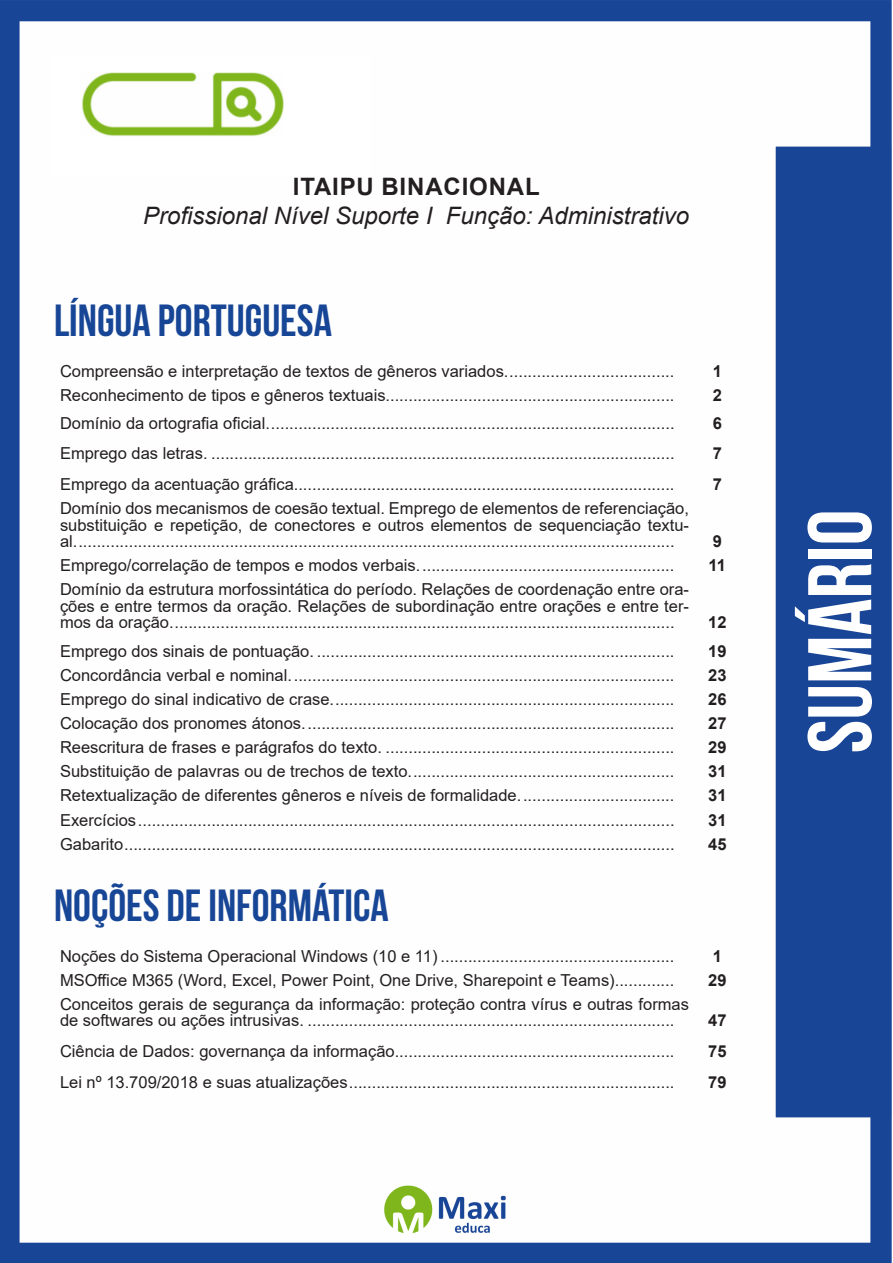
<style>
.page{position:relative;width:893px;height:1263px;background:#fff}
.page>*{position:absolute;margin:0;border:0;box-sizing:border-box;transform-origin:0 0}
.t1{font:700 90px "Bebas Neue";color:#fff}
.t2{font:700 45px "Bebas Neue";color:#184696}
.t3{font:italic 24px "Arial";color:#231f20}
.t4{font:700 24px "Arial";letter-spacing:.035em;color:#231f20}
.ALTERNATIVAS{font:16.5px/16.5px "Arial";color:#231f20;text-align:justify}
.INDICE{font:700 16.5px "Arial";color:#231f20}
</style>
<div class="page">
<img style="left:0;top:0;width:892px;height:1263px">
<div style="left:53px;top:55px;width:317px;height:121px;background:#fff"></div>
<img style="left:82px;top:72px;width:201px;height:64px">
<p class="t4" style="left:293px;top:170px;width:248px">ITAIPU BINACIONAL</p>
<p class="t3" style="left:143px;top:200px;width:547px">Profissional Nível Suporte I Função: Administrativo</p>
<p class="t2" style="left:54px;top:295px;width:279px">LÍNGUA PORTUGUESA</p>
<p class="ALTERNATIVAS" style="left:60px;top:363px;width:616px">Compreensão e interpretação de textos de gêneros variados.....................................</p>
<p class="INDICE" style="left:713px;top:359px;width:11px">1</p>
<p class="ALTERNATIVAS" style="left:60px;top:387px;width:616px">Reconhecimento de tipos e gêneros textuais...............................................................</p>
<p class="INDICE" style="left:713px;top:383px;width:11px">2</p>
<p class="ALTERNATIVAS" style="left:60px;top:414px;width:616px">Domínio da ortografia oficial.........................................................................................</p>
<p class="INDICE" style="left:713px;top:411px;width:11px">6</p>
<p class="ALTERNATIVAS" style="left:60px;top:445px;width:616px">Emprego das letras. .....................................................................................................</p>
<p class="INDICE" style="left:713px;top:442px;width:11px">7</p>
<p class="ALTERNATIVAS" style="left:60px;top:476px;width:616px">Emprego da acentuação gráfica...................................................................................</p>
<p class="INDICE" style="left:713px;top:473px;width:11px">7</p>
<p class="ALTERNATIVAS" style="left:60px;top:500px;width:630px">Domínio dos mecanismos de coesão textual. Emprego de elementos de referenciação, substituição e repetição, de conectores e outros elementos de sequenciação textu&shy;al...................................................................................................................................</p>
<p class="INDICE" style="left:713px;top:530px;width:11px">9</p>
<p class="ALTERNATIVAS" style="left:60px;top:557px;width:616px">Emprego/correlação de tempos e modos verbais........................................................</p>
<p class="INDICE" style="left:709px;top:554px;width:19px">11</p>
<p class="ALTERNATIVAS" style="left:60px;top:581px;width:630px">Domínio da estrutura morfossintática do período. Relações de coordenação entre ora&shy;ções e entre termos da oração. Relações de subordinação entre orações e entre ter&shy;mos da oração..............................................................................................................</p>
<p class="INDICE" style="left:708px;top:611px;width:20px">12</p>
<p class="ALTERNATIVAS" style="left:60px;top:643px;width:616px">Emprego dos sinais de pontuação. ..............................................................................</p>
<p class="INDICE" style="left:708px;top:639px;width:20px">19</p>
<p class="ALTERNATIVAS" style="left:60px;top:667px;width:616px">Concordância verbal e nominal....................................................................................</p>
<p class="INDICE" style="left:708px;top:663px;width:20px">23</p>
<p class="ALTERNATIVAS" style="left:60px;top:691px;width:616px">Emprego do sinal indicativo de crase...........................................................................</p>
<p class="INDICE" style="left:708px;top:687px;width:20px">26</p>
<p class="ALTERNATIVAS" style="left:60px;top:715px;width:616px">Colocação dos pronomes átonos.................................................................................</p>
<p class="INDICE" style="left:708px;top:711px;width:20px">27</p>
<p class="ALTERNATIVAS" style="left:60px;top:739px;width:616px">Reescritura de frases e parágrafos do texto. ...............................................................</p>
<p class="INDICE" style="left:708px;top:735px;width:20px">29</p>
<p class="ALTERNATIVAS" style="left:60px;top:763px;width:616px">Substituição de palavras ou de trechos de texto..........................................................</p>
<p class="INDICE" style="left:708px;top:759px;width:20px">31</p>
<p class="ALTERNATIVAS" style="left:60px;top:787px;width:616px">Retextualização de diferentes gêneros e níveis de formalidade..................................</p>
<p class="INDICE" style="left:708px;top:783px;width:20px">31</p>
<p class="ALTERNATIVAS" style="left:60px;top:812px;width:616px">Exercícios.....................................................................................................................</p>
<p class="INDICE" style="left:708px;top:808px;width:20px">31</p>
<p class="ALTERNATIVAS" style="left:60px;top:836px;width:616px">Gabarito........................................................................................................................</p>
<p class="INDICE" style="left:708px;top:832px;width:20px">45</p>
<p class="t2" style="left:54px;top:881px;width:336px">NOÇÕES DE INFORMÁTICA</p>
<p class="ALTERNATIVAS" style="left:60px;top:948px;width:616px">Noções do Sistema Operacional Windows (10 e 11) ...................................................</p>
<p class="INDICE" style="left:713px;top:944px;width:11px">1</p>
<p class="ALTERNATIVAS" style="left:60px;top:972px;width:616px">MSOffice M365 (Word, Excel, Power Point, One Drive, Sharepoint e Teams).............</p>
<p class="INDICE" style="left:708px;top:968px;width:20px">29</p>
<p class="ALTERNATIVAS" style="left:60px;top:996px;width:630px">Conceitos gerais de segurança da informação: proteção contra vírus e outras formas de softwares ou ações intrusivas. ................................................................................</p>
<p class="INDICE" style="left:708px;top:1009px;width:20px">47</p>
<p class="ALTERNATIVAS" style="left:60px;top:1043px;width:616px">Ciência de Dados: governança da informação.............................................................</p>
<p class="INDICE" style="left:708px;top:1040px;width:20px">75</p>
<p class="ALTERNATIVAS" style="left:60px;top:1074px;width:616px">Lei nº 13.709/2018 e suas atualizações.......................................................................</p>
<p class="INDICE" style="left:708px;top:1070px;width:20px">79</p>
<h1 class="t1" style="left:791px;top:753px;width:245px;rotate:-90deg">SUMÁRIO</h1>
</div>
